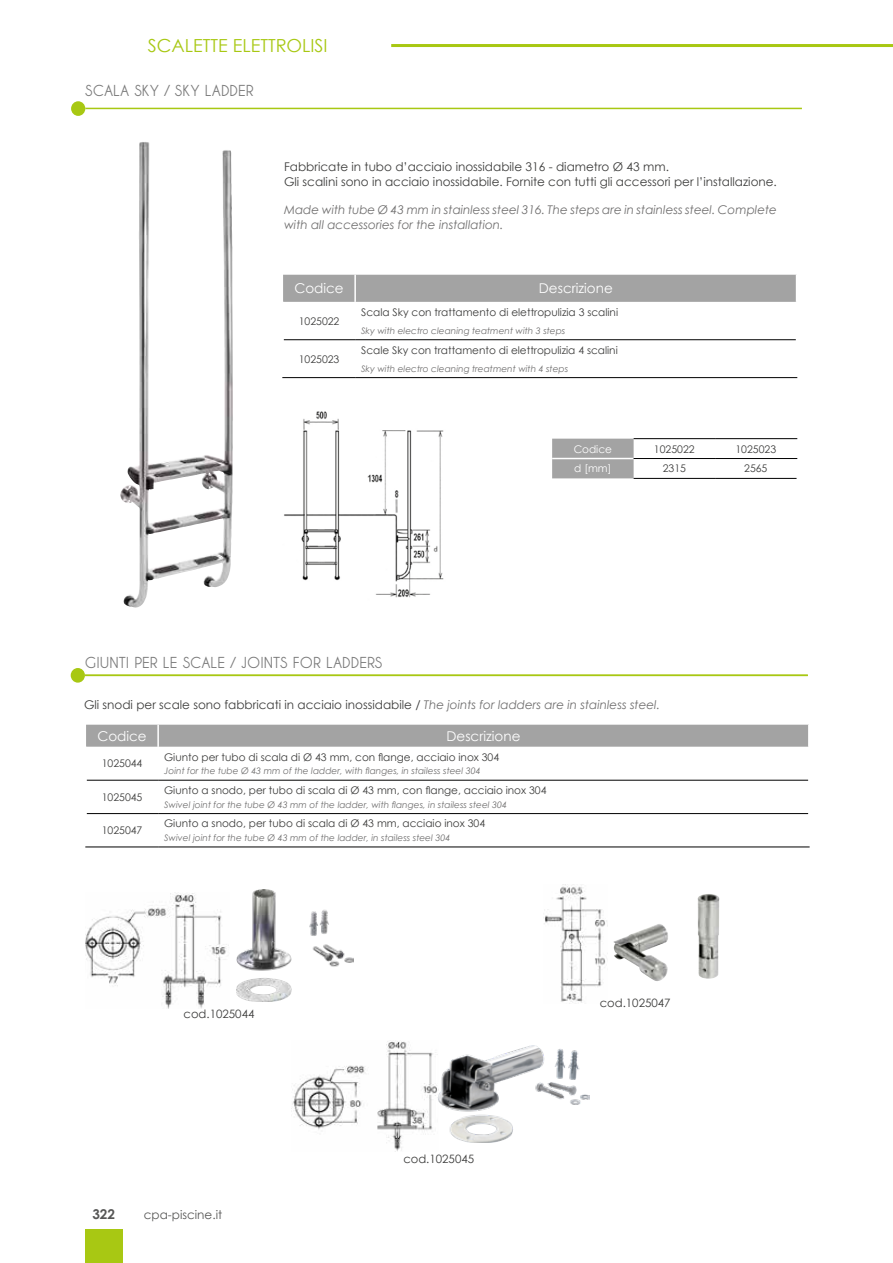
<style>
.page{position:relative;width:893px;height:1263px;background:#fff}
.page>*{position:absolute;margin:0;border:0;box-sizing:border-box;transform-origin:0 0}
.t1{font:18px "Century Gothic";color:#a8c813}
.t2{font:700 15px "Caviar Dreams";color:#797979}
.t3{font:13.5px "Century Gothic";color:#fff}
.t4{font:700 13.5px "Century Gothic";color:#575756}
.t5{font:12px/14.4px "Century Gothic";color:#3c3c3b}
.t6{font:italic 12px/14.4px "Century Gothic";color:#706f6f}
.t7{font:12px "Century Gothic";color:#575756}
.t8{font:11.55px "Century Gothic";color:#3c3c3b}
.t9{font:10.5px "Century Gothic";color:#3c3c3b}
.t10{font:10.5px "Century Gothic";color:#fff}
.t11{font:italic 9px "Century Gothic";color:#706f6f}
.s1{font-style:italic;color:#706f6f}
</style>
<div class="page">
<div style="left:85px;top:1229px;width:37px;height:34px;background:#a8c813"></div>
<hr style="left:391px;top:44px;width:502px;height:3px;background:#a8c813">
<div style="left:86px;top:725px;width:722px;height:22px;background:#a3a3a3"></div>
<svg style="left:87px;top:779px;width:721px;height:68px"></svg>
<hr style="left:157px;top:780px;width:2px;height:33px;background:#fff">
<hr style="left:157px;top:814px;width:2px;height:33px;background:#fff">
<hr style="left:157px;top:747px;width:2px;height:33px;background:#fff">
<hr style="left:157px;top:725px;width:2px;height:22px;background:#fff">
<hr style="left:87px;top:780px;width:71px;height:1px;background:#000">
<hr style="left:158px;top:780px;width:650px;height:1px;background:#000">
<hr style="left:87px;top:813px;width:71px;height:1px;background:#000">
<hr style="left:158px;top:813px;width:650px;height:1px;background:#000">
<hr style="left:85px;top:847px;width:73px;height:1px;background:#000">
<hr style="left:158px;top:847px;width:652px;height:1px;background:#000">
<hr style="left:85px;top:674px;width:723px;height:2px;background:#a8c813">
<img style="left:237px;top:890px;width:116px;height:111px">
<img style="left:86px;top:893px;width:143px;height:116px">
<img style="left:544px;top:884px;width:64px;height:119px">
<img style="left:697px;top:894px;width:22px;height:85px">
<img style="left:291px;top:1041px;width:148px;height:111px">
<img style="left:439px;top:1045px;width:150px;height:97px">
<div style="left:71px;top:668px;width:14px;height:15px;background:#a8c813;border-radius:50%"></div>
<div style="left:283px;top:275px;width:513px;height:27px;background:#a3a3a3"></div>
<hr style="left:284px;top:339px;width:71px;height:1px;background:#000">
<hr style="left:355px;top:339px;width:441px;height:1px;background:#000">
<hr style="left:282px;top:377px;width:73px;height:1px;background:#000">
<hr style="left:355px;top:377px;width:442px;height:1px;background:#000">
<svg style="left:552px;top:439px;width:82px;height:39px;background:#a4a4a4"></svg>
<hr style="left:552px;top:458px;width:82px;height:1px;background:#fff">
<hr style="left:634px;top:438px;width:81px;height:1px;background:#000">
<hr style="left:715px;top:438px;width:82px;height:1px;background:#000">
<hr style="left:634px;top:458px;width:81px;height:1px;background:#000">
<hr style="left:715px;top:458px;width:82px;height:1px;background:#000">
<hr style="left:634px;top:478px;width:81px;height:1px;background:#000">
<hr style="left:715px;top:478px;width:81px;height:1px;background:#000">
<hr style="left:85px;top:108px;width:717px;height:1px;background:#a8c813">
<div style="left:71px;top:101px;width:14px;height:15px;background:#a8c813;border-radius:50%"></div>
<img style="left:120px;top:142px;width:113px;height:466px">
<img style="left:284px;top:411px;width:160px;height:187px">
<h1 class="t1" style="left:148px;top:33px;width:181px">SCALETTE ELETTROLISI</h1>
<h2 class="t2" style="left:85px;top:82px;width:170px">SCALA SKY / SKY LADDER</h2>
<p class="t5" style="left:284px;top:159px;width:494px">Fabbricate in tubo d’acciaio inossidabile 316 - diametro Ø 43 mm.<br>Gli scalini sono in acciaio inossidabile. Fornite con tutti gli accessori per l’installazione.</p>
<p class="t6" style="left:284px;top:203px;width:494px">Made with tube Ø 43 mm in stainless steel 316. The steps are in stainless steel. Complete with all accessories for the installation.</p>
<p class="t3" style="left:294px;top:279px;width:51px">Codice</p>
<p class="t3" style="left:539px;top:279px;width:75px">Descrizione</p>
<p class="t9" style="left:299px;top:314px;width:42px">1025022</p>
<p class="t9" style="left:361px;top:305px;width:258px">Scala Sky con trattamento di elettropulizia 3 scalini</p>
<p class="t11" style="left:361px;top:324px;width:206px">Sky with electro cleaning teatment with 3 steps</p>
<p class="t9" style="left:299px;top:351px;width:42px">1025023</p>
<p class="t9" style="left:361px;top:342px;width:258px">Scale Sky con trattamento di elettropulizia 4 scalini</p>
<p class="t11" style="left:361px;top:362px;width:209px">Sky with electro cleaning treatment with 4 steps</p>
<p class="t10" style="left:574px;top:441px;width:40px">Codice</p>
<p class="t9" style="left:654px;top:441px;width:42px">1025022</p>
<p class="t9" style="left:735px;top:441px;width:42px">1025023</p>
<p class="t10" style="left:574px;top:461px;width:39px">d [mm]</p>
<p class="t9" style="left:663px;top:461px;width:25px">2315</p>
<p class="t9" style="left:744px;top:461px;width:25px">2565</p>
<h2 class="t2" style="left:85px;top:654px;width:299px">GIUNTI PER LE SCALE / JOINTS FOR LADDERS</h2>
<p class="t5" style="left:84px;top:697px;width:578px">Gli snodi per scale sono fabbricati in acciaio inossidabile / <span class="s1">The joints for ladders are in stainless steel.</span></p>
<p class="t3" style="left:97px;top:726px;width:51px">Codice</p>
<p class="t3" style="left:447px;top:726px;width:75px">Descrizione</p>
<p class="t9" style="left:102px;top:756px;width:42px">1025044</p>
<p class="t9" style="left:164px;top:749px;width:337px">Giunto per tubo di scala di Ø 43 mm, con flange, acciaio inox 304</p>
<p class="t11" style="left:164px;top:765px;width:318px">Joint for the tube Ø 43 mm of the ladder, with flanges, in stailess steel 304</p>
<p class="t9" style="left:102px;top:790px;width:42px">1025045</p>
<p class="t9" style="left:102px;top:823px;width:42px">1025047</p>
<p class="t9" style="left:164px;top:783px;width:384px">Giunto a snodo, per tubo di scala di Ø 43 mm, con flange, acciaio inox 304</p>
<p class="t11" style="left:164px;top:798px;width:344px">Swivel joint for the tube Ø 43 mm of the ladder, with flanges, in stailess steel 304</p>
<p class="t9" style="left:164px;top:816px;width:323px">Giunto a snodo, per tubo di scala di Ø 43 mm, acciaio inox 304</p>
<p class="t11" style="left:164px;top:831px;width:288px">Swivel joint for the tube Ø 43 mm of the ladder, in stailess steel 304</p>
<p class="t8" style="left:184px;top:1005px;width:72px">cod.1025044</p>
<p class="t4" style="left:92px;top:1204px;width:24px">322</p>
<p class="t7" style="left:144px;top:1206px;width:80px">cpa-piscine.it</p>
<p class="t8" style="left:403px;top:1150px;width:72px">cod.1025045</p>
<p class="t8" style="left:600px;top:994px;width:72px">cod.1025047</p>
</div>
